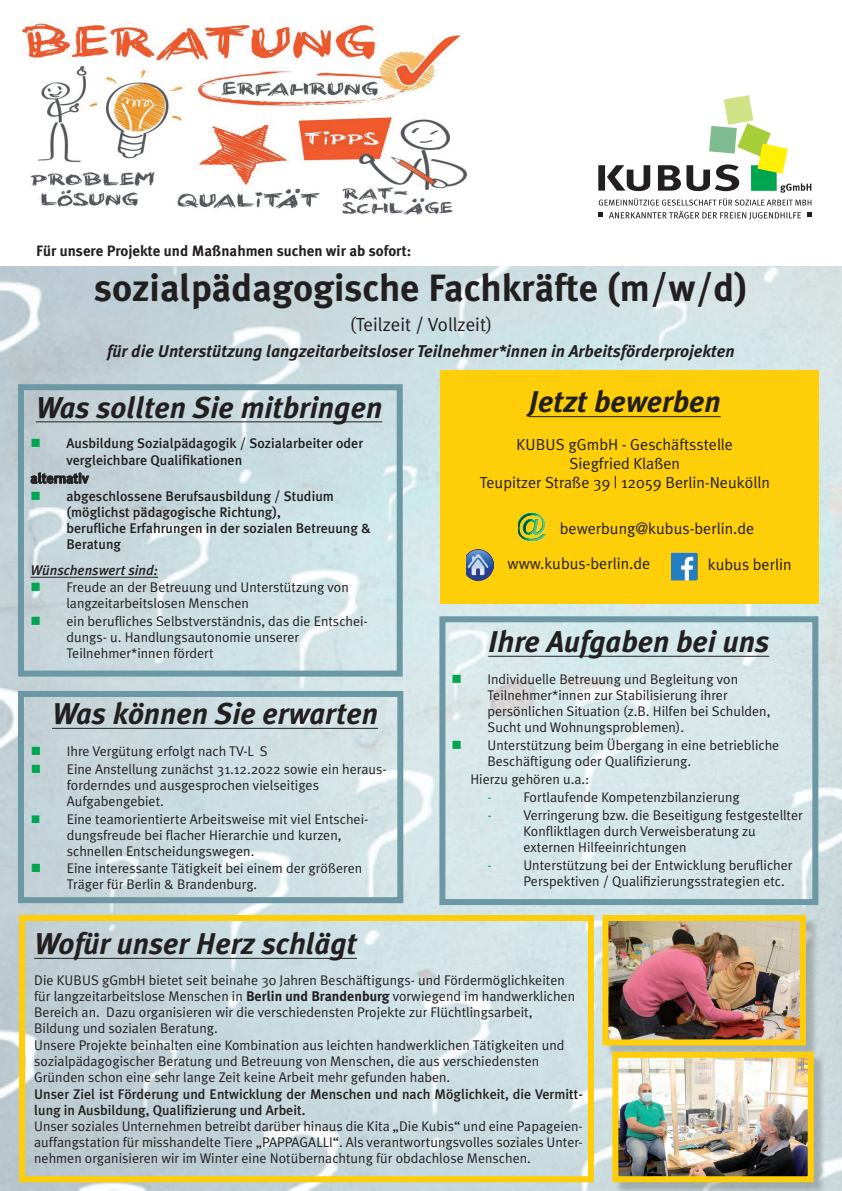
<style>
.page{position:relative;width:842px;height:1191px;background:#fff}
.page>*{position:absolute;margin:0;border:0;box-sizing:border-box;transform-origin:0 0}
.t1{font:700 38px "Meta Plus";color:#231f20}
.t2{font:italic 700 30px "Meta Plus";color:#231f20}
.t3{font:19px "Meta Plus Normal";color:#231f20}
.t4{font:italic 700 17px "Meta Plus";color:#231f20}
.t5{font:16px/19.2px "Meta Plus Normal";color:#231f20;text-align:center}
.t6{font:700 15px "Meta Plus";color:#231f20}
.t7{font:14px/16px "Meta Plus Normal";color:#231f20}
.t8{font:500 14px/16px "Meta Plus";color:#231f20}
.t9{font:italic 500 14px "Meta Plus";color:#231f20}
.t10{font:700 14px "Meta Plus";color:#231f20}
.s1{color:#00a54f}
.s2{font-family:"Meta Plus";font-weight:700}
</style>
<div class="page">
<img style="left:0;top:266px;width:842px;height:924px">
<div style="left:604px;top:916px;width:214px;height:142px;background:#231f20;opacity:.25"></div>
<img style="left:609px;top:922px;width:190px;height:116px">
<div style="left:602px;top:915px;width:204px;height:130px;border:6px solid #fece08"></div>
<div style="left:614px;top:1053px;width:212px;height:138px;background:#231f20;opacity:.25"></div>
<img style="left:619px;top:1058px;width:188px;height:117px">
<div style="left:612px;top:1051px;width:202px;height:131px;border:6px solid #fece08"></div>
<div style="left:440px;top:370px;width:379px;height:234px;background:#fece08"></div>
<hr style="left:529px;top:416px;width:192px;height:1px;background:#231f20">
<img style="left:519px;top:512px;width:27px;height:29px">
<img style="left:467px;top:550px;width:26px;height:30px">
<img style="left:672px;top:552px;width:26px;height:28px">
<img style="left:21px;top:20px;width:447px;height:195px">
<svg style="left:598px;top:95px;width:213px;height:125px"></svg>
<svg style="left:16px;top:912px;width:581px;height:273px"></svg>
<hr style="left:36px;top:421px;width:346px;height:1px;background:#231f20">
<hr style="left:30px;top:577px;width:128px;height:1px;background:#231f20">
<svg style="left:31px;top:472px;width:58px;height:12px"></svg>
<div style="left:18px;top:384px;width:385px;height:292px;border:6px solid #6c97a4"></div>
<hr style="left:488px;top:656px;width:281px;height:1px;background:#231f20">
<div style="left:439px;top:616px;width:379px;height:289px;border:6px solid #6c97a4"></div>
<hr style="left:52px;top:728px;width:326px;height:1px;background:#231f20">
<div style="left:18px;top:691px;width:385px;height:212px;border:6px solid #6c97a4"></div>
<svg style="left:32px;top:439px;width:8px;height:8px"></svg>
<svg style="left:32px;top:492px;width:8px;height:8px"></svg>
<svg style="left:32px;top:583px;width:8px;height:8px"></svg>
<svg style="left:32px;top:617px;width:8px;height:8px"></svg>
<svg style="left:453px;top:675px;width:8px;height:8px"></svg>
<svg style="left:453px;top:741px;width:8px;height:8px"></svg>
<svg style="left:32px;top:747px;width:8px;height:8px"></svg>
<svg style="left:32px;top:765px;width:8px;height:8px"></svg>
<svg style="left:32px;top:815px;width:7px;height:8px"></svg>
<svg style="left:32px;top:863px;width:8px;height:9px"></svg>
<p class="t6" style="left:36px;top:242px;width:377px">Für unsere Projekte und Maßnahmen suchen wir ab sofort:</p>
<h1 class="t1" style="left:94px;top:266px;width:655px">sozialpädagogische Fachkräfte (m/w/d)</h1>
<h3 class="t3" style="left:350px;top:314px;width:144px">(Teilzeit / Vollzeit)</h3>
<p class="t4" style="left:107px;top:342px;width:629px">für die Unterstützung langzeitarbeitsloser Teilnehmer*innen in Arbeitsförderprojekten</p>
<h2 class="t2" style="left:36px;top:390px;width:348px">Was sollten Sie mitbringen</h2>
<p class="t8" style="left:66px;top:435px;width:298px;line-height:16.8px">Ausbildung Sozialpädagogik / Sozialarbeiter oder vergleichbare Qualifikationen</p>
<p class="t10" style="left:30px;top:470px;width:60px">alternativ</p>
<p class="t8" style="left:66px;top:488px;width:306px">abgeschlossene Berufsausbildung / Studium (möglichst pädagogische Richtung),<br>berufliche Erfahrungen in der sozialen Betreuung &amp; Beratung</p>
<p class="t9" style="left:30px;top:562px;width:129px">Wünschenswert sind:</p>
<p class="t7" style="left:66px;top:579px;width:284px">Freude an der Betreuung und Unterstützung von langzeitarbeitslosen Menschen</p>
<p class="t7" style="left:66px;top:613px;width:303px">ein berufliches Selbstverständnis, das die Entschei&shy;dungs- u. Handlungsautonomie unserer<br>Teilnehmer*innen fördert</p>
<h2 class="t2" style="left:52px;top:696px;width:328px">Was können Sie erwarten</h2>
<p class="t7" style="left:67px;top:742px;width:321px;line-height:18px">Ihre Vergütung erfolgt nach TV-L S<br>Eine Anstellung zunächst 31.12.2022 sowie ein heraus-</p>
<p class="t7" style="left:67px;top:777px;width:254px">forderndes und ausgesprochen vielseitiges<br>Aufgabengebiet.</p>
<p class="t7" style="left:67px;top:811px;width:303px">Eine teamorientierte Arbeitsweise mit viel Entschei&shy;dungsfreude bei flacher Hierarchie und kurzen, schnellen Entscheidungswegen.<br>Eine interessante Tätigkeit bei einem der größeren Träger für Berlin &amp; Brandenburg.</p>
<h2 class="t2" style="left:529px;top:384px;width:193px">Jetzt bewerben</h2>
<p class="t5" style="left:480px;top:434px;width:291px">KUBUS gGmbH - Geschäftsstelle<br>Siegfried Klaßen<br>Teupitzer Straße 39 | 12059 Berlin-Neukölln</p>
<p class="t5" style="left:560px;top:518px;width:196px">bewerbung@kubus-berlin.de</p>
<p class="t5" style="left:508px;top:554px;width:144px">www.kubus-berlin.de</p>
<p class="t5" style="left:708px;top:555px;width:85px">kubus berlin</p>
<h2 class="t2" style="left:488px;top:624px;width:282px">Ihre Aufgaben bei uns</h2>
<p class="t7" style="left:487px;top:671px;width:284px">Individuelle Betreuung und Begleitung von Teilnehmer*innen zur Stabilisierung ihrer persönlichen Situation (z.B. Hilfen bei Schulden, Sucht und Wohnungsproblemen).</p>
<p class="t7" style="left:487px;top:737px;width:293px">Unterstützung beim Übergang in eine betriebliche<br>Beschäftigung oder Qualifizierung.</p>
<p class="t7" style="left:470px;top:771px;width:121px">Hierzu gehören u.a.:</p>
<p class="t7" style="left:487px;top:789px;width:254px"><span class="s1">-</span> Fortlaufende Kompetenzbilanzierung</p>
<p class="t7" style="left:523px;top:807px;width:281px;text-indent:-36px"><span class="s1">-</span> Verringerung bzw. die Beseitigung festgestellter<br>Konfliktlagen durch Verweisberatung zu externen Hilfeeinrichtungen</p>
<p class="t7" style="left:523px;top:857px;width:270px;text-indent:-36px"><span class="s1">-</span> Unterstützung bei der Entwicklung beruflicher<br>Perspektiven / Qualifizierungsstrategien etc.</p>
<h2 class="t2" style="left:34px;top:926px;width:324px">Wofür unser Herz schlägt</h2>
<p class="t7" style="left:34px;top:971px;width:542px">Die KUBUS gGmbH bietet seit beinahe 30 Jahren Beschäftigungs- und Fördermöglichkeiten für langzeitarbeitslose Menschen in <span class="s2">Berlin und Brandenburg</span> vorwiegend im handwerklichen Bereich an. Dazu organisieren wir die verschiedensten Projekte zur Flüchtlingsarbeit, Bildung und sozialen Beratung.<br>Unsere Projekte beinhalten eine Kombination aus leichten handwerklichen Tätigkeiten und sozialpädagogischer Beratung und Betreuung von Menschen, die aus verschiedensten Gründen schon eine sehr lange Zeit keine Arbeit mehr gefunden haben.</p>
<p class="t8" style="left:34px;top:1085px;width:550px">Unser Ziel ist Förderung und Entwicklung der Menschen und nach Möglichkeit, die Vermitt&shy;lung in Ausbildung, Qualifizierung und Arbeit.</p>
<p class="t7" style="left:34px;top:1118px;width:550px;text-align:justify">Unser soziales Unternehmen betreibt darüber hinaus die Kita „Die Kubis“ und eine Papageien&shy;auffangstation für misshandelte Tiere „PAPPAGALLI“. Als verantwortungsvolles soziales Unter&shy;nehmen organisieren wir im Winter eine Notübernachtung für obdachlose Menschen.</p>
</div>
